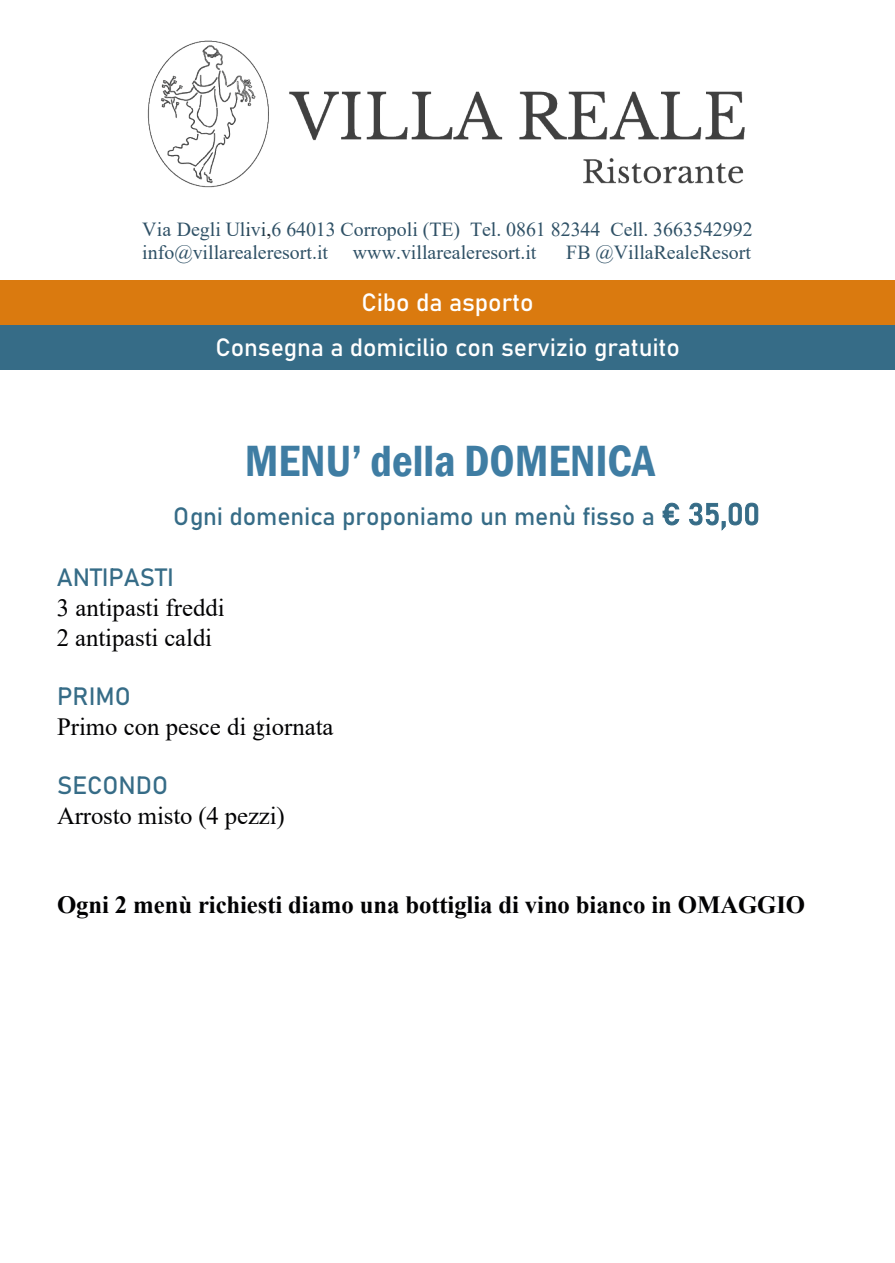
<style>
.page{position:relative;width:895px;height:1263px;background:#fff}
.page>*{position:absolute;margin:0;border:0;box-sizing:border-box;transform-origin:0 0}
.t1{font:600 condensed 45px "Franklin Gothic";color:#3f7da3}
.t2{font:24.75px/29.8px "Times New Roman";color:#020203}
.t3{font:24.75px "Bahnschrift";letter-spacing:-.005em;color:#366c87}
.t4{font:700 24.75px "Times New Roman";letter-spacing:-.005em;color:#020203}
.t5{font:24.75px "Bahnschrift";letter-spacing:-.005em;color:#fff}
.t6{font:19.95px/23.9px "Times New Roman";color:#2f5166}
.s1{color:#234050}
.s2{color:#1c242c}
.s3{font-size:30px}
</style>
<div class="page">
<div style="left:0;top:325px;width:894px;height:45px;background:#366c87"></div>
<img style="left:147px;top:40px;width:598px;height:148px">
<div style="left:0;top:280px;width:894px;height:45px;background:#da7a0f"></div>
<p class="t6" style="left:142px;top:216px;width:611px">Via Degli Ul<span class="s1">i</span>v<span class="s1">i</span><span class="s2">,</span>6 64013 Corropoli (TE) Tel. 0861 82344 Cell. 3663542992 info@villarealeresort.it</p>
<p class="t6" style="left:353px;top:240px;width:185px">www.villarealeresort.it</p>
<p class="t6" style="left:566px;top:240px;width:186px">FB @VillaRealeResort</p>
<p class="t5" style="left:361px;top:287px;width:174px">Cibo da asporto</p>
<p class="t5" style="left:215px;top:332px;width:466px">Consegna a domicilio con servizio gratuito</p>
<h1 class="t1" style="left:244px;top:430px;width:412px">MENU’ della DOMENICA</h1>
<p class="t3" style="left:173px;top:497px;width:588px">Ogni domenica proponiamo un menù fisso a <span class="s3">€ 35,00</span></p>
<p class="t3" style="left:57px;top:562px;width:118px">ANTIPASTI</p>
<p class="t2" style="left:57px;top:592px;width:169px">3 antipasti freddi<br>2 antipasti caldi</p>
<p class="t3" style="left:57px;top:678px;width:75px">PRIMO</p>
<p class="t2" style="left:57px;top:711px;width:278px">Primo con pesce di giornata</p>
<p class="t3" style="left:57px;top:767px;width:112px">SECONDO</p>
<p class="t2" style="left:57px;top:800px;width:229px">Arrosto misto (4 pezzi)</p>
<p class="t4" style="left:57px;top:887px;width:749px">Ogni 2 menù richiesti diamo una bottiglia di vino bianco in OMAGGIO</p>
</div>
